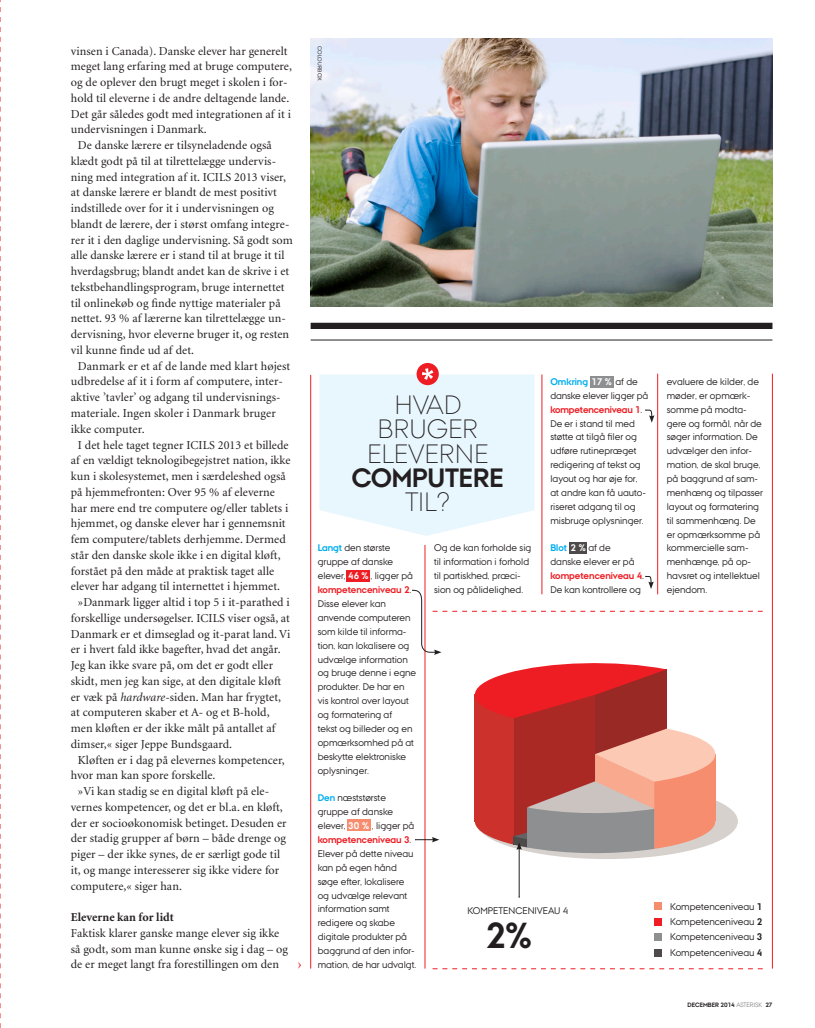
<style>
.page{position:relative;width:815px;height:1028px;background:#fff}
.page>*{position:absolute;margin:0;border:0;box-sizing:border-box;transform-origin:0 0}
.Box_2{font:700 36.12px "AU Passata";color:#231f20}
.A_Box{font:300 26.5px/24.2px "AU Passata";letter-spacing:-.005em;color:#231f20;text-align:center}
.t1{font:16.25px "Minion";color:#ee1d23}
.A_Br_indryk{font:12.12px/15.8px "Minion";letter-spacing:.005em;color:#231f20}
.A_Br_indryk-2{font:700 12.12px "Minion";letter-spacing:.005em;color:#231f20}
.Box_2-2{font:9.62px/13.9px "AU Passata";color:#231f20}
.Box_2-3{font:700 9.62px "AU Passata";color:#ee1d23}
.Box_2-4{font:700 9.62px "AU Passata";color:#00aeef}
.t2{font:700 6.25px "AU Passata";color:#231f20}
.A_Credit{font:5.62px "AU Passata";letter-spacing:.03em;color:#231f20}
.s1{font-style:italic}
.s2{font-weight:700;color:#00aeef}
.s3{font-weight:700;color:#fff}
.s4{font-weight:700;color:#ee1d23}
.s5{color:#fff}
.s6{font-weight:400;color:#231f20}
.s7{font-weight:700}
.s8{font-weight:300}
</style>
<div class="page">
<img style="left:311px;top:39px;width:461px;height:267px">
<div style="left:591px;top:375px;width:23px;height:12px;background:#8d8f91"></div>
<div style="left:569px;top:542px;width:18px;height:12px;background:#4d4a49"></div>
<div style="left:347px;top:819px;width:24px;height:12px;background:#f68d6f"></div>
<div style="left:347px;top:569px;width:23px;height:12px;background:#ee1d23"></div>
<hr style="left:310px;top:375px;width:1px;height:593px;background:#ee1d23">
<hr style="left:542px;top:374px;width:1px;height:220px;background:#ee1d23">
<hr style="left:657px;top:374px;width:1px;height:220px;background:#ee1d23">
<hr style="left:772px;top:374px;width:1px;height:594px;background:#ee1d23">
<svg style="left:433px;top:968px;width:330px;height:1px"></svg>
<svg style="left:319px;top:374px;width:215px;height:162px;background:#e9f6fd"></svg>
<div style="left:417px;top:363px;width:22px;height:22px;background:#ee1d23;border-radius:50%"></div>
<svg style="left:422px;top:368px;width:11px;height:12px"></svg>
<hr style="left:425px;top:545px;width:1px;height:423px;background:#ee1d23">
<div style="left:311px;top:323px;width:461px;height:6px;background:#231f20"></div>
<hr style="left:311px;top:340px;width:461px;height:1px;background:#231f20">
<div style="left:476px;top:783px;width:262px;height:76px;background:#d7d1ce;border-radius:50%"></div>
<div style="left:475px;top:694px;width:81px;height:128px;background:#cc312b"></div>
<div style="left:592px;top:669px;width:74px;height:153px;background:#992924"></div>
<div style="left:514px;top:692px;width:81px;height:152px;background:#aa2925"></div>
<hr style="left:519px;top:848px;width:1px;height:49px;background:#231f20">
<svg style="left:474px;top:728px;width:257px;height:127px"></svg>
<svg style="left:415px;top:837px;width:24px;height:5px"></svg>
<svg style="left:645px;top:409px;width:9px;height:14px"></svg>
<svg style="left:412px;top:576px;width:351px;height:142px"></svg>
<div style="left:655px;top:902px;width:7px;height:7px;background:#f68d6f"></div>
<div style="left:655px;top:918px;width:7px;height:7px;background:#ee1d23"></div>
<div style="left:655px;top:933px;width:7px;height:7px;background:#8d8f91"></div>
<div style="left:655px;top:949px;width:7px;height:7px;background:#4d4a49"></div>
<svg style="left:0;top:0;width:1px;height:1028px"></svg>
<p class="A_Br_indryk" style="left:71px;top:43px;width:223px">vinsen i Canada). Danske elever har generelt meget lang erfaring med at bruge computere, og de oplever den brugt meget i skolen i for&shy;hold til eleverne i de andre deltagende lande.<br>Det går således godt med integrationen af it i undervisningen i Danmark.</p>
<p class="A_Br_indryk" style="left:71px;top:138px;width:224px;text-indent:7px">De danske lærere er tilsyneladende også klædt godt på til at tilrettelægge undervis&shy;ning med integration af it. ICILS 2013 viser, at danske lærere er blandt de mest positivt indstillede over for it i undervisningen og blandt de lærere, der i størst omfang integre&shy;rer it i den daglige undervisning. Så godt som alle danske lærere er i stand til at bruge it til hverdagsbrug; blandt andet kan de skrive i et tekstbehandlingsprogram, bruge internettet til onlinekøb og finde nyttige materialer på nettet. 93 % af lærerne kan tilrettelægge un&shy;dervisning, hvor eleverne bruger it, og resten vil kunne finde ud af det.</p>
<p class="A_Br_indryk" style="left:71px;top:358px;width:221px;text-indent:7px">Danmark er et af de lande med klart højest udbredelse af it i form af computere, inter&shy;aktive ’tavler’ og adgang til undervisnings&shy;materiale. Ingen skoler i Danmark bruger ikke computer.</p>
<p class="A_Br_indryk" style="left:71px;top:437px;width:221px;text-indent:7px">I det hele taget tegner ICILS 2013 et billede af en vældigt teknologibegejstret nation, ikke kun i skolesystemet, men i særdeleshed også på hjemmefronten: Over 95 % af eleverne har mere end tre computere og/eller tablets i hjemmet, og danske elever har i gennemsnit fem computere/tablets derhjemme. Dermed står den danske skole ikke i en digital kløft, forstået på den måde at praktisk taget alle elever har adgang til internettet i hjemmet.</p>
<p class="A_Br_indryk" style="left:71px;top:595px;width:221px;text-indent:7px">»Danmark ligger altid i top 5 i it-parathed i forskellige undersøgelser. ICILS viser også, at Danmark er et dimseglad og it-parat land. Vi er i hvert fald ikke bagefter, hvad det angår.<br>Jeg kan ikke svare på, om det er godt eller skidt, men jeg kan sige, at den digitale kløft er væk på <span class="s1">hardware</span>-siden. Man har frygtet, at computeren skaber et A- og et B-hold, men kløften er der ikke målt på antallet af dimser,« siger Jeppe Bundsgaard.</p>
<p class="A_Br_indryk" style="left:71px;top:752px;width:215px;text-indent:7px">Kløften er i dag på elevernes kompetencer, hvor man kan spore forskelle.</p>
<p class="A_Br_indryk" style="left:71px;top:784px;width:217px;text-indent:7px">»Vi kan stadig se en digital kløft på ele&shy;vernes kompetencer, og det er bl.a. en kløft, der er socioøkonomisk betinget. Desuden er der stadig grupper af børn – både drenge og piger – der ikke synes, de er særligt gode til it, og mange interesserer sig ikke videre for computere,« siger han.</p>
<p class="A_Br_indryk-2" style="left:71px;top:911px;width:105px">Eleverne kan for lidt</p>
<p class="A_Br_indryk" style="left:71px;top:925px;width:219px">Faktisk klarer ganske mange elever sig ikke så godt, som man kunne ønske sig i dag – og de er meget langt fra forestillingen om den</p>
<p class="t1" style="left:297px;top:955px;width:6px">›</p>
<p class="A_Credit" style="left:323px;top:46px;width:36px;rotate:90deg">COLOURBOX</p>
<p class="Box_2-2" style="left:550px;top:374px;width:99px"><span class="s2">Omkring</span> <span class="s3">17 %</span> af de danske elever ligger på <span class="s4">kompetenceniveau 1</span>.</p>
<p class="Box_2-2" style="left:550px;top:416px;width:97px">De er i stand til med støtte at tilgå filer og udføre rutinepræget redigering af tekst og layout og har øje for, at andre kan få uauto&shy;riseret adgang til og misbruge oplysninger.</p>
<p class="Box_2-4" style="left:550px;top:542px;width:62px">Blot <span class="s5">2 %</span> <span class="s6">af de</span></p>
<p class="Box_2-2" style="left:550px;top:555px;width:86px">danske elever er på</p>
<p class="Box_2-3" style="left:550px;top:570px;width:95px">kompetenceniveau 4<span class="s6">.</span></p>
<p class="Box_2-2" style="left:550px;top:582px;width:92px">De kan kontrollere og</p>
<p class="A_Box" style="left:395px;top:393px;width:68px">HVAD</p>
<p class="A_Box" style="left:352px;top:417px;width:153px">BRUGER<br>ELEVERNE<br><span class="s7">COMPUTERE<br></span>TIL?</p>
<p class="Box_2-2" style="left:434px;top:541px;width:99px">Og de kan forholde sig til information i forhold til partiskhed, præci&shy;sion og pålidelighed.</p>
<p class="Box_2-2" style="left:318px;top:541px;width:97px"><span class="s2">Langt</span> den største gruppe af danske elever, <span class="s3">46 %</span> , ligger på <span class="s4">kompetenceniveau 2</span>.</p>
<p class="Box_2-2" style="left:318px;top:596px;width:100px">Disse elever kan anvende computeren som kilde til informa&shy;tion, kan lokalisere og udvælge information og bruge denne i egne produkter. De har en vis kontrol over layout og formatering af<br>tekst og billeder og en opmærksomhed på at beskytte elektroniske oplysninger.</p>
<p class="Box_2-2" style="left:318px;top:791px;width:100px"><span class="s2">Den</span> næststørste gruppe af danske elever, <span class="s3">30 %</span> , ligger på <span class="s4">kompetenceniveau 3</span>.<br>Elever på dette niveau kan på egen hånd søge efter, lokalisere og udvælge relevant information samt redigere og skabe digitale produkter på baggrund af den infor&shy;mation, de har udvalgt.</p>
<p class="Box_2-2" style="left:467px;top:903px;width:102px">KOMPETENCENIVEAU 4</p>
<p class="Box_2" style="left:485px;top:914px;width:48px">2%</p>
<p class="Box_2-2" style="left:667px;top:374px;width:98px">evaluere de kilder, de møder, er opmærk&shy;somme på modta&shy;gere og formål, når de søger information. De udvælger den infor&shy;mation, de skal bruge, på baggrund af sam&shy;menhæng og tilpasser layout og formatering til sammenhæng. De er opmærksomme på kommercielle sam&shy;menhænge, på op&shy;havsret og intellektuel ejendom.</p>
<p class="Box_2-2" style="left:670px;top:899px;width:94px">Kompetenceniveau <span class="s7">1</span></p>
<p class="Box_2-2" style="left:670px;top:914px;width:94px">Kompetenceniveau <span class="s7">2</span></p>
<p class="Box_2-2" style="left:670px;top:930px;width:94px">Kompetenceniveau <span class="s7">3</span></p>
<p class="Box_2-2" style="left:670px;top:945px;width:94px">Kompetenceniveau <span class="s7">4</span></p>
<p class="t2" style="left:688px;top:1001px;width:86px">DECEMBER 2014 <span class="s8">ASTERISK</span> 27</p>
</div>
